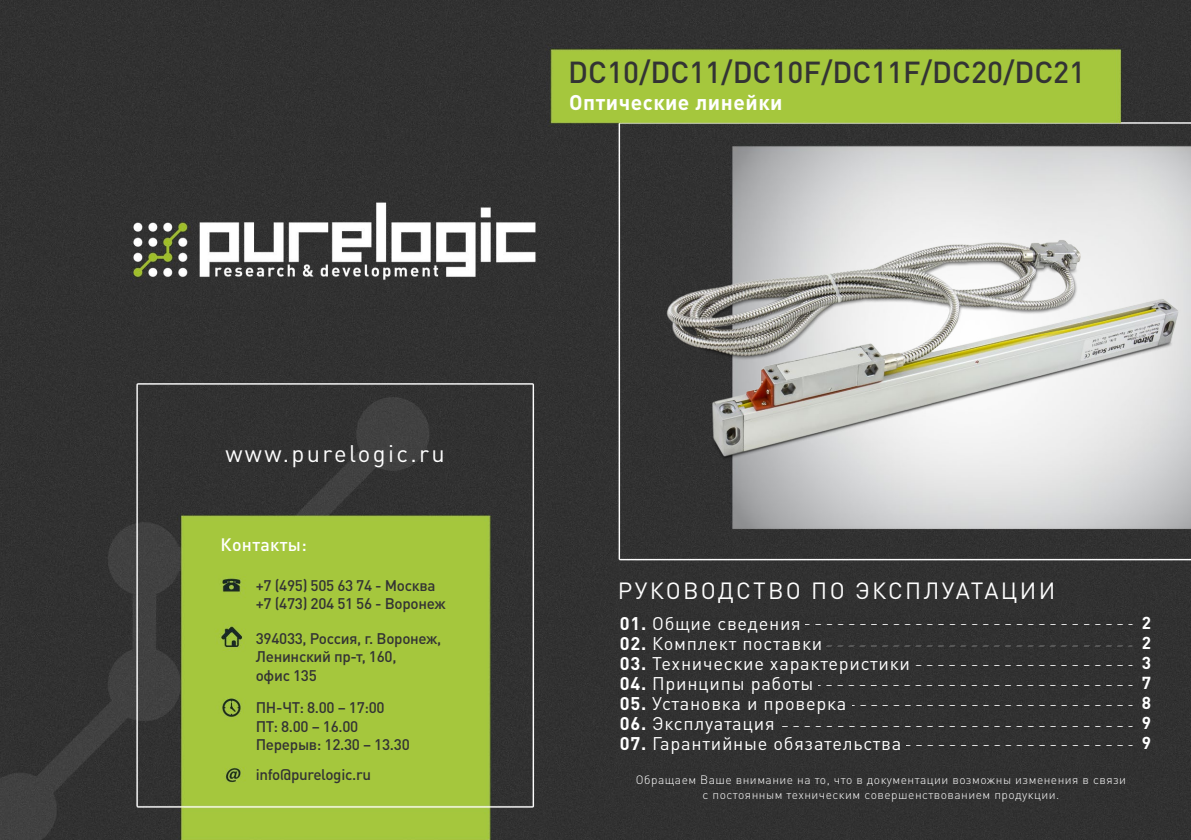
<style>
.page{position:relative;width:1191px;height:840px;background:#fff}
.page>*{position:absolute;margin:0;border:0;box-sizing:border-box;transform-origin:0 0}
.t1{font:500 30px "DIN Pro";color:#333334}
.t2{font:23.8px "DIN Pro";letter-spacing:.1em;color:#fff}
.t3{font:23.2px "DIN Pro";letter-spacing:.1em;color:#fff}
.t4{font:700 21px "DIN Pro";letter-spacing:.025em;color:#fff}
.t5{font:18.2px "DIN Pro";letter-spacing:.04em;color:#fff}
.t6{font:500 17.8px "DIN Pro";letter-spacing:.02em;color:#fff}
.t7{font:700 17.2px/20px "DIN Pro";color:#fff;text-align:justify}
.t8{font:500 15.2px/18.2px "DIN Pro";letter-spacing:-.02em;color:#333334}
.t9{font:300 12px/14.4px "DIN Pro";letter-spacing:.04em;color:#fff;text-align:center}
.s1{font-weight:700}
</style>
<div class="page">
<img style="left:0;top:0;width:1190px;height:839px">
<img style="left:806px;top:619px;width:333px;height:8px">
<img style="left:824px;top:640px;width:315px;height:8px">
<img style="left:914px;top:660px;width:225px;height:7px">
<img style="left:819px;top:680px;width:320px;height:7px">
<img style="left:852px;top:700px;width:287px;height:7px">
<img style="left:778px;top:721px;width:361px;height:7px">
<img style="left:906px;top:740px;width:233px;height:7px">
<img style="left:642px;top:221px;width:549px;height:253px">
<h1 class="t1" style="left:568px;top:51px;width:518px">DC10/DC11/DC10F/DC11F/DC20/DC21</h1>
<h3 class="t4" style="left:569px;top:88px;width:215px">Оптические линейки</h3>
<h2 class="t2" style="left:225px;top:436px;width:221px">www.purelogic.ru</h2>
<p class="t6" style="left:220px;top:532px;width:88px">Контакты:</p>
<p class="t8" style="left:256px;top:575px;width:191px">+7 (495) 505 63 74 - Москва +7 (473) 204 51 56 - Воронеж</p>
<p class="t8" style="left:256px;top:628px;width:187px">394033, Россия, г. Воронеж,<br>Ленинский пр-т, 160,<br>офис 135</p>
<p class="t8" style="left:256px;top:697px;width:155px">ПН-ЧТ: 8.00 – 17:00<br>ПТ: 8.00 – 16.00<br>Перерыв: 12.30 – 13.30</p>
<p class="t8" style="left:256px;top:764px;width:117px">info@purelogic.ru</p>
<h3 class="t3" style="left:618px;top:574px;width:439px">РУКОВОДСТВО ПО ЭКСПЛУАТАЦИИ</h3>
<p class="t5" style="left:620px;top:610px;width:182px"><span class="s1">01.</span> Общие сведения</p>
<p class="t5" style="left:620px;top:630px;width:204px"><span class="s1">02.</span> Комплект поставки</p>
<p class="t5" style="left:620px;top:650px;width:292px"><span class="s1">03.</span> Технические характеристики</p>
<p class="t5" style="left:620px;top:670px;width:195px"><span class="s1">04.</span> Принципы работы</p>
<p class="t5" style="left:620px;top:690px;width:228px"><span class="s1">05.</span> Установка и проверка</p>
<p class="t5" style="left:620px;top:710px;width:156px"><span class="s1">06.</span> Эксплуатация</p>
<p class="t5" style="left:620px;top:730px;width:283px"><span class="s1">07.</span> Гарантийные обязательства</p>
<p class="t9" style="left:636px;top:771px;width:492px">Обращаем Ваше внимание на то, что в документации возможны изменения в связи с постоянным техническим совершенствованием продукции.</p>
<p class="t7" style="left:1141px;top:612px;width:11px">2<br>2<br>3<br>7<br>8<br>9<br>9</p>
</div>
